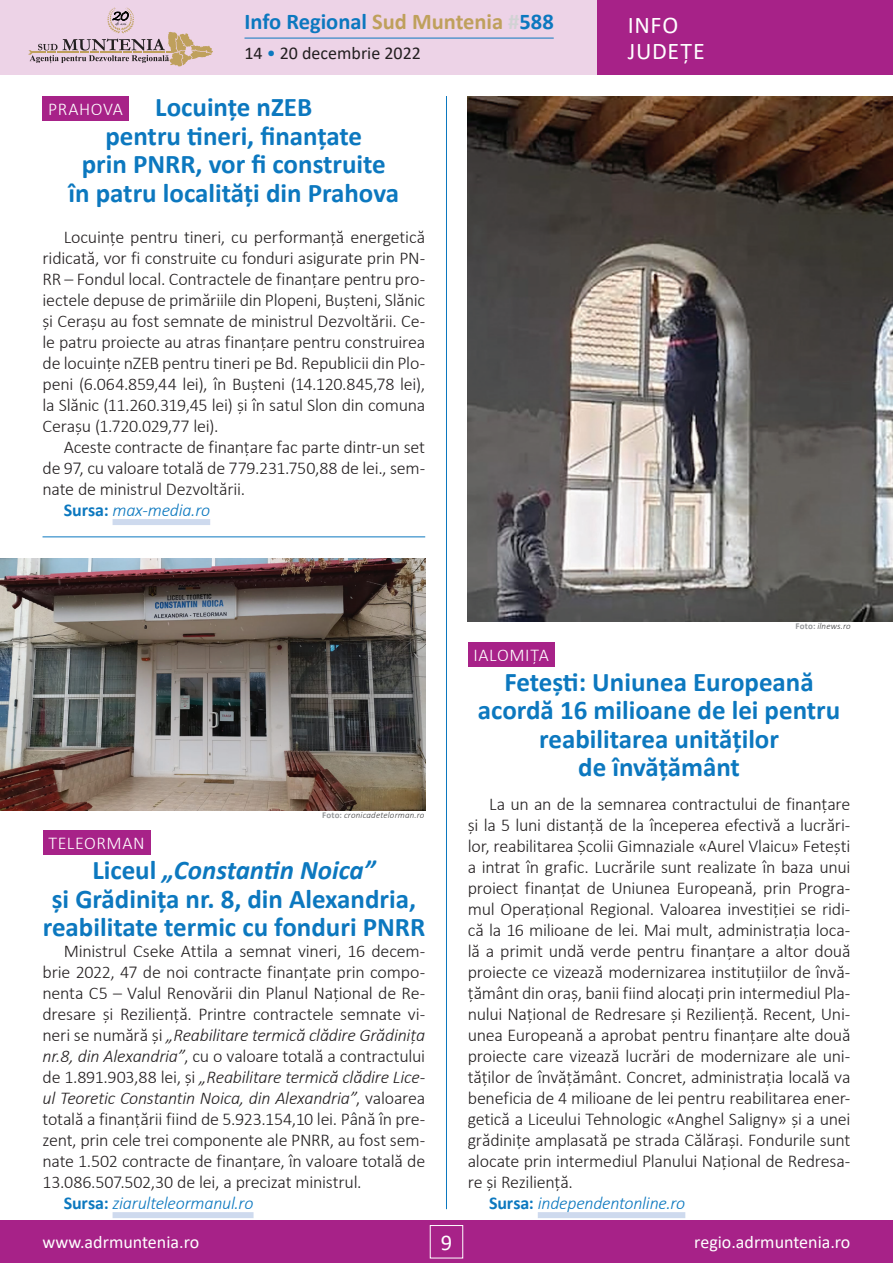
<style>
.page{position:relative;width:893px;height:1263px;background:#fff}
.page>*{position:absolute;margin:0;border:0;box-sizing:border-box;transform-origin:0 0}
.t1{font:700 27px/28.5px "Calibri";color:#0c78bf;text-align:center}
.t2{font:24px/25.5px "Calibri";letter-spacing:.03em;color:#fff}
.t3{font:700 22.5px "Calibri";color:#0c78bf}
.t4{font:22.5px "Calibri";color:#fff}
.t5{font:300 18px/21px "Calibri";letter-spacing:-.015em;color:#231f20;text-align:justify}
.t6{font:italic 300 18px "Calibri";letter-spacing:-.015em;color:#231f20}
.t7{font:italic 300 18px "Calibri";letter-spacing:-.015em;color:#0c78bf}
.t8{font:18px "Calibri";color:#fff}
.t9{font:300 18px "Calibri";letter-spacing:.035em;color:#fff}
.t10{font:18px "Calibri";color:#231f20}
.t11{font:italic 300 9px "Calibri";letter-spacing:.015em;color:#3e3e3f}
.s1{color:#bfa05c}
.s2{color:#d1d2d4}
.s3{color:#0c78bf}
.s4{font-weight:700;font-style:normal}
.s5{font-weight:700;font-style:normal;color:#939598}
.s6{font-style:italic}
.s7{font-style:normal}
</style>
<div class="page">
<div style="left:0;top:0;width:893px;height:75px;background:#edd3e7"></div>
<div style="left:597px;top:0;width:296px;height:75px;background:#a72288"></div>
<div style="left:0;top:1220px;width:893px;height:43px;background:#a72288"></div>
<div style="left:430px;top:1225px;width:33px;height:33px;border:1px solid #fff"></div>
<hr style="left:446px;top:96px;width:1px;height:1113px;background:#0c78bf">
<hr style="left:244px;top:38px;width:310px;height:1px;background:#0c78bf">
<svg style="left:29px;top:8px;width:184px;height:58px"></svg>
<div style="left:113px;top:519px;width:97px;height:6px;background:#cedaee"></div>
<div style="left:43px;top:96px;width:86px;height:24px;background:#a72288"></div>
<img style="left:468px;top:96px;width:425px;height:525px">
<div style="left:538px;top:1212px;width:147px;height:6px;background:#cedaee"></div>
<div style="left:468px;top:642px;width:87px;height:24px;background:#a72288"></div>
<div style="left:113px;top:1212px;width:141px;height:6px;background:#cedaee"></div>
<div style="left:43px;top:830px;width:107px;height:24px;background:#a72288"></div>
<hr style="left:43px;top:537px;width:382px;height:1px;background:#0c78bf">
<img style="left:0;top:558px;width:425px;height:252px">
<p class="t3" style="left:244px;top:6px;width:311px">Info Regional <span class="s1">Sud Muntenia</span> <span class="s2">#</span>588</p>
<p class="t10" style="left:244px;top:41px;width:178px">14 <span class="s3">•</span> 20 decembrie 2022</p>
<h1 class="t1" style="left:68px;top:93px;width:332px">Locuințe nZEB<br>pentru tineri, finanțate<br>prin PNRR, vor fi construite în patru localități din Prahova</h1>
<p class="t9" style="left:48px;top:98px;width:76px">PRAHOVA</p>
<p class="t5" style="left:43px;top:226px;width:384px;text-indent:21px">Locuințe pentru tineri, cu performanță energetică ridicată, vor fi construite cu fonduri asigurate prin PN-RR – Fondul local. Contractele de finanțare pentru pro&shy;iectele depuse de primăriile din Plopeni, Bușteni, Slănic și Cerașu au fost semnate de ministrul Dezvoltării. Ce&shy;le patru proiecte au atras finanțare pentru construirea de locuințe nZEB pentru tineri pe Bd. Republicii din Plo&shy;peni (6.064.859,44 lei), în Bușteni (14.120.845,78 lei), la Slănic (11.260.319,45 lei) și în satul Slon din comuna Cerașu (1.720.029,77 lei).</p>
<p class="t5" style="left:64px;top:436px;width:363px">Aceste contracte de finanțare fac parte dintr-un set</p>
<p class="t5" style="left:43px;top:457px;width:384px">de 97, cu valoare totală de 779.231.750,88 de lei., sem-</p>
<p class="t5" style="left:43px;top:478px;width:204px">nate de ministrul Dezvoltării.</p>
<p class="t7" style="left:64px;top:499px;width:148px"><span class="s4">Sursa:</span> max-media.ro</p>
<p class="t9" style="left:473px;top:644px;width:77px">IALOMIȚA</p>
<h2 class="t2" style="left:628px;top:12px;width:79px">INFO<br>JUDEȚE</h2>
<p class="t11" style="left:795px;top:620px;width:57px"><span class="s5">Foto:</span> ilnews.ro</p>
<p class="t9" style="left:48px;top:832px;width:98px">TELEORMAN</p>
<p class="t11" style="left:322px;top:809px;width:104px"><span class="s5">Foto:</span> cronicadetelorman.ro</p>
<h1 class="t1" style="left:43px;top:855px;width:384px">Liceul <span class="s6">„Constantin Noica”<br></span>și Grădinița nr. 8, din Alexandria, reabilitate termic cu fonduri PNRR</h1>
<p class="t5" style="left:64px;top:940px;width:363px">Ministrul Cseke Attila a semnat vineri, 16 decem-</p>
<p class="t5" style="left:43px;top:961px;width:384px">brie 2022, 47 de noi contracte finanțate prin compo-</p>
<p class="t5" style="left:43px;top:982px;width:384px">nenta C5 – Valul Renovării din Planul Național de Re-</p>
<p class="t5" style="left:43px;top:1003px;width:384px">dresare și Reziliență. Printre contractele semnate vi-</p>
<p class="t6" style="left:43px;top:1024px;width:384px"><span class="s7">neri se numără și</span> „Reabilitare termică clădire Grădinița</p>
<p class="t5" style="left:43px;top:1045px;width:384px"><span class="s6">nr.8, din Alexandria”</span>, cu o valoare totală a contractului</p>
<p class="t6" style="left:43px;top:1066px;width:384px"><span class="s7">de 1.891.903,88 lei, și</span> „Reabilitare termică clădire Lice-</p>
<p class="t6" style="left:43px;top:1087px;width:384px">ul Teoretic Constantin Noica, din Alexandria”<span class="s7">, valoarea</span></p>
<p class="t5" style="left:43px;top:1108px;width:384px">totală a finanțării fiind de 5.923.154,10 lei. Până în pre-</p>
<p class="t5" style="left:43px;top:1129px;width:384px">zent, prin cele trei componente ale PNRR, au fost sem-</p>
<p class="t5" style="left:43px;top:1150px;width:384px">nate 1.502 contracte de finanțare, în valoare totală de</p>
<p class="t5" style="left:43px;top:1171px;width:321px">13.086.507.502,30 de lei, a precizat ministrul.</p>
<p class="t7" style="left:64px;top:1192px;width:191px"><span class="s4">Sursa:</span> ziarulteleormanul.ro</p>
<h1 class="t1" style="left:478px;top:667px;width:364px">Fetești: Uniunea Europeană acordă 16 milioane de lei pentru reabilitarea unităților<br>de învățământ</h1>
<p class="t5" style="left:489px;top:793px;width:363px">La un an de la semnarea contractului de finanțare</p>
<p class="t5" style="left:468px;top:814px;width:384px">și la 5 luni distanță de la începerea efectivă a lucrări-</p>
<p class="t5" style="left:468px;top:835px;width:384px">lor, reabilitarea Școlii Gimnaziale «Aurel Vlaicu» Fetești</p>
<p class="t5" style="left:468px;top:856px;width:384px">a intrat în grafic. Lucrările sunt realizate în baza unui</p>
<p class="t5" style="left:468px;top:877px;width:384px">proiect finanțat de Uniunea Europeană, prin Progra-</p>
<p class="t5" style="left:468px;top:898px;width:384px">mul Operațional Regional. Valoarea investiției se ridi-</p>
<p class="t5" style="left:468px;top:919px;width:384px">că la 16 milioane de lei. Mai mult, administrația loca-</p>
<p class="t5" style="left:468px;top:940px;width:384px">lă a primit undă verde pentru finanțare a altor două</p>
<p class="t5" style="left:468px;top:961px;width:384px">proiecte ce vizează modernizarea instituțiilor de învă-</p>
<p class="t5" style="left:468px;top:982px;width:384px">țământ din oraș, banii fiind alocați prin intermediul Pla-</p>
<p class="t5" style="left:468px;top:1003px;width:384px">nului Național de Redresare și Reziliență. Recent, Uni-</p>
<p class="t5" style="left:468px;top:1024px;width:384px">unea Europeană a aprobat pentru finanțare alte două</p>
<p class="t5" style="left:468px;top:1045px;width:384px">proiecte care vizează lucrări de modernizare ale uni-</p>
<p class="t5" style="left:468px;top:1066px;width:384px">tăților de învățământ. Concret, administrația locală va</p>
<p class="t5" style="left:468px;top:1087px;width:384px">beneficia de 4 milioane de lei pentru reabilitarea ener-</p>
<p class="t5" style="left:468px;top:1108px;width:384px">getică a Liceului Tehnologic «Anghel Saligny» și a unei</p>
<p class="t5" style="left:468px;top:1129px;width:384px">grădinițe amplasată pe strada Călărași. Fondurile sunt</p>
<p class="t5" style="left:468px;top:1150px;width:384px">alocate prin intermediul Planului Național de Redresa-</p>
<p class="t5" style="left:468px;top:1171px;width:107px">re și Reziliență.</p>
<p class="t7" style="left:489px;top:1192px;width:198px"><span class="s4">Sursa:</span> independentonline.ro</p>
<p class="t8" style="left:43px;top:1230px;width:158px">www.adrmuntenia.ro</p>
<p class="t4" style="left:441px;top:1226px;width:13px">9</p>
<p class="t8" style="left:694px;top:1230px;width:158px">regio.adrmuntenia.ro</p>
</div>
